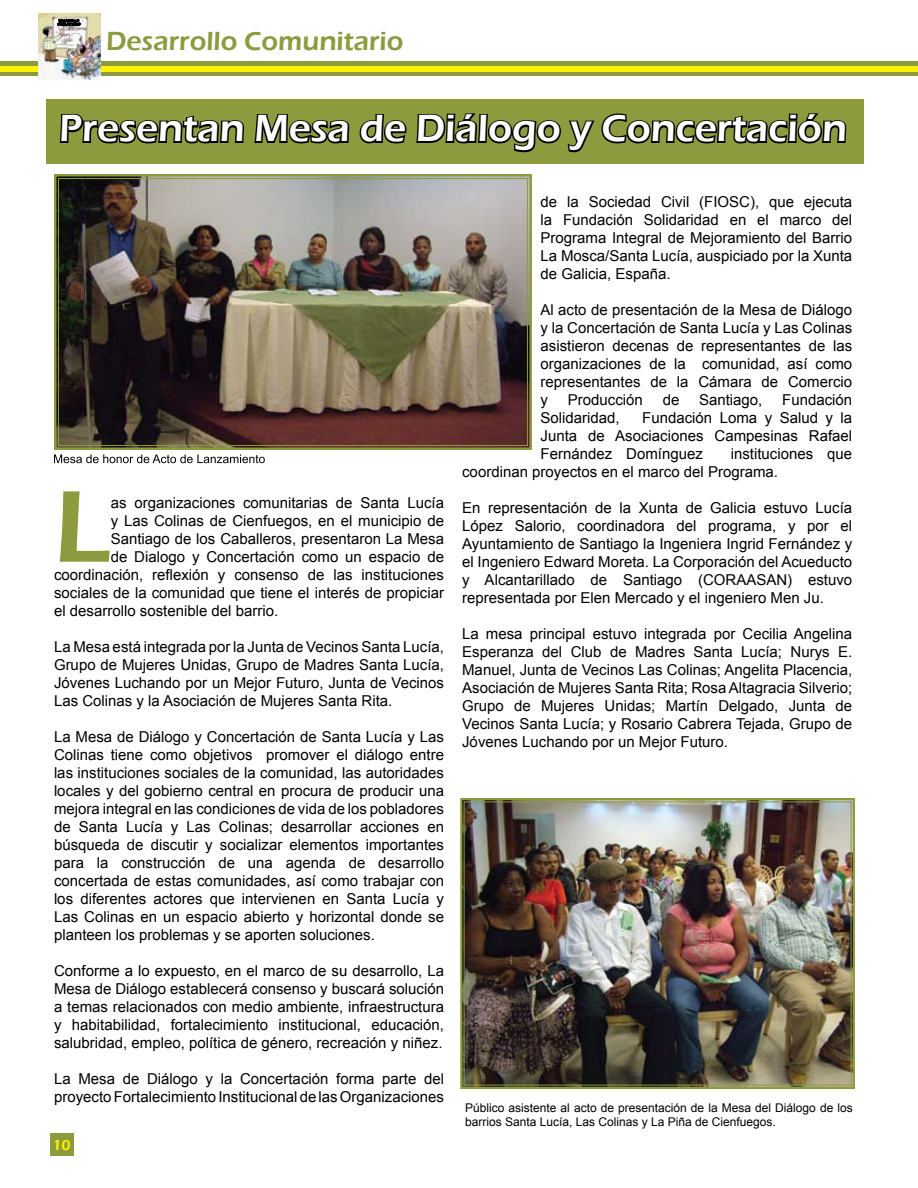
<style>
.page{position:relative;width:918px;height:1188px;background:#fff}
.page>*{position:absolute;margin:0;border:0;box-sizing:border-box;transform-origin:0 0}
.t1{font:600 105.6px "Eras ITC";color:#8d9b3e}
.t2{font:600 39px "Eras ITC";color:#fff}
.t3{font:600 27px "Eras ITC";color:#8d9b3e}
.t4{font:15px/18px "Arial";color:#000;text-align:justify}
.t5{font:600 15px "Eras ITC";color:#fff200}
.t6{font:12px/14.4px "Arial";color:#000}
</style>
<div class="page">
<div style="left:0;top:61px;width:918px;height:15px;background:#8d9b3e"></div>
<div style="left:0;top:66px;width:918px;height:6px;background:#fff200"></div>
<div style="left:50px;top:1133px;width:24px;height:23px;background:#8d9b3e"></div>
<img style="left:38px;top:14px;width:18px;height:66px">
<div style="left:46px;top:99px;width:818px;height:65px;background:#8d9b3e"></div>
<svg style="left:56px;top:13px;width:188px;height:131px"></svg>
<svg style="left:254px;top:114px;width:96px;height:30px"></svg>
<svg style="left:359px;top:114px;width:48px;height:30px"></svg>
<svg style="left:416px;top:113px;width:431px;height:40px"></svg>
<img style="left:460px;top:798px;width:395px;height:291px">
<div style="left:464px;top:802px;width:387px;height:283px;border:1px solid #8d9b3e"></div>
<img style="left:54px;top:174px;width:478px;height:276px">
<div style="left:58px;top:178px;width:470px;height:268px;border:1px solid #8d9b3e"></div>
<svg style="left:54px;top:454px;width:211px;height:9px"></svg>
<h3 class="t3" style="left:106px;top:26px;width:299px">Desarrollo Comunitario</h3>
<h2 class="t2" style="left:59px;top:106px;width:789px">Presentan Mesa de Diálogo y Concertación</h2>
<h1 class="t1" style="left:54px;top:467px;width:58px">L</h1>
<p class="t4" style="left:111px;top:494px;width:335px">as organizaciones comunitarias de Santa Lucía</p>
<p class="t4" style="left:111px;top:512px;width:335px">y Las Colinas de Cienfuegos, en el municipio de</p>
<p class="t4" style="left:111px;top:530px;width:335px">Santiago de los Caballeros, presentaron La Mesa</p>
<p class="t4" style="left:111px;top:548px;width:335px">de Dialogo y Concertación como un espacio de</p>
<p class="t4" style="left:54px;top:566px;width:392px">coordinación, reflexión y consenso de las instituciones</p>
<p class="t4" style="left:54px;top:584px;width:392px">sociales de la comunidad que tiene el interés de propiciar</p>
<p class="t4" style="left:54px;top:602px;width:226px">el desarrollo sostenible del barrio.</p>
<p class="t4" style="left:54px;top:638px;width:392px">La Mesa está integrada por la Junta de Vecinos Santa Lucía, Grupo de Mujeres Unidas, Grupo de Madres Santa Lucía, Jóvenes Luchando por un Mejor Futuro, Junta de Vecinos Las Colinas y la Asociación de Mujeres Santa Rita.</p>
<p class="t4" style="left:54px;top:728px;width:392px">La Mesa de Diálogo y Concertación de Santa Lucía y Las Colinas tiene como objetivos promover el diálogo entre las instituciones sociales de la comunidad, las autoridades locales y del gobierno central en procura de producir una mejora integral en las condiciones de vida de los pobladores de Santa Lucía y Las Colinas; desarrollar acciones en búsqueda de discutir y socializar elementos importantes para la construcción de una agenda de desarrollo concertada de estas comunidades, así como trabajar con los diferentes actores que intervienen en Santa Lucía y Las Colinas en un espacio abierto y horizontal donde se planteen los problemas y se aporten soluciones.</p>
<p class="t4" style="left:54px;top:962px;width:392px">Conforme a lo expuesto, en el marco de su desarrollo, La Mesa de Diálogo establecerá consenso y buscará solución a temas relacionados con medio ambiente, infraestructura y habitabilidad, fortalecimiento institucional, educación, salubridad, empleo, política de género, recreación y niñez.</p>
<p class="t4" style="left:54px;top:1070px;width:392px">La Mesa de Diálogo y la Concertación forma parte del proyecto Fortalecimiento Institucional de las Organizaciones</p>
<p class="t5" style="left:53px;top:1136px;width:20px">10</p>
<p class="t4" style="left:541px;top:193px;width:313px">de la Sociedad Civil (FIOSC), que ejecuta la Fundación Solidaridad en el marco del Programa Integral de Mejoramiento del Barrio La Mosca/Santa Lucía, auspiciado por la Xunta de Galicia, España.</p>
<p class="t4" style="left:541px;top:301px;width:313px">Al acto de presentación de la Mesa de Diálogo y la Concertación de Santa Lucía y Las Colinas asistieron decenas de representantes de las organizaciones de la comunidad, así como representantes de la Cámara de Comercio y</p>
<p class="t4" style="left:568px;top:391px;width:77px">Producción</p>
<p class="t4" style="left:663px;top:391px;width:18px">de</p>
<p class="t4" style="left:699px;top:391px;width:65px">Santiago,</p>
<p class="t4" style="left:782px;top:391px;width:72px">Fundación</p>
<p class="t4" style="left:541px;top:409px;width:81px">Solidaridad,</p>
<p class="t4" style="left:541px;top:409px;width:313px;text-indent:102px">Fundación Loma y Salud y la Junta de Asociaciones Campesinas Rafael Fernández Domínguez</p>
<p class="t4" style="left:462px;top:445px;width:392px;text-indent:269px">instituciones que coordinan proyectos en el marco del Programa.</p>
<p class="t4" style="left:462px;top:499px;width:392px">En representación de la Xunta de Galicia estuvo Lucía López Salorio, coordinadora del programa, y por el Ayuntamiento de Santiago la Ingeniera Ingrid Fernández y el Ingeniero Edward Moreta. La Corporación del Acueducto y Alcantarillado de Santiago (CORAASAN) estuvo representada por Elen Mercado y el ingeniero Men Ju.</p>
<p class="t4" style="left:462px;top:625px;width:392px">La mesa principal estuvo integrada por Cecilia Angelina Esperanza del Club de Madres Santa Lucía; Nurys E.<br>Manuel, Junta de Vecinos Las Colinas; Angelita Placencia, Asociación de Mujeres Santa Rita; Rosa Altagracia Silverio; Grupo de Mujeres Unidas; Martín Delgado, Junta de Vecinos Santa Lucía; y Rosario Cabrera Tejada, Grupo de Jóvenes Luchando por un Mejor Futuro.</p>
<p class="t6" style="left:465px;top:1100px;width:389px">Público asistente al acto de presentación de la Mesa del Diálogo de los barrios Santa Lucía, Las Colinas y La Piña de Cienfuegos.</p>
</div>
